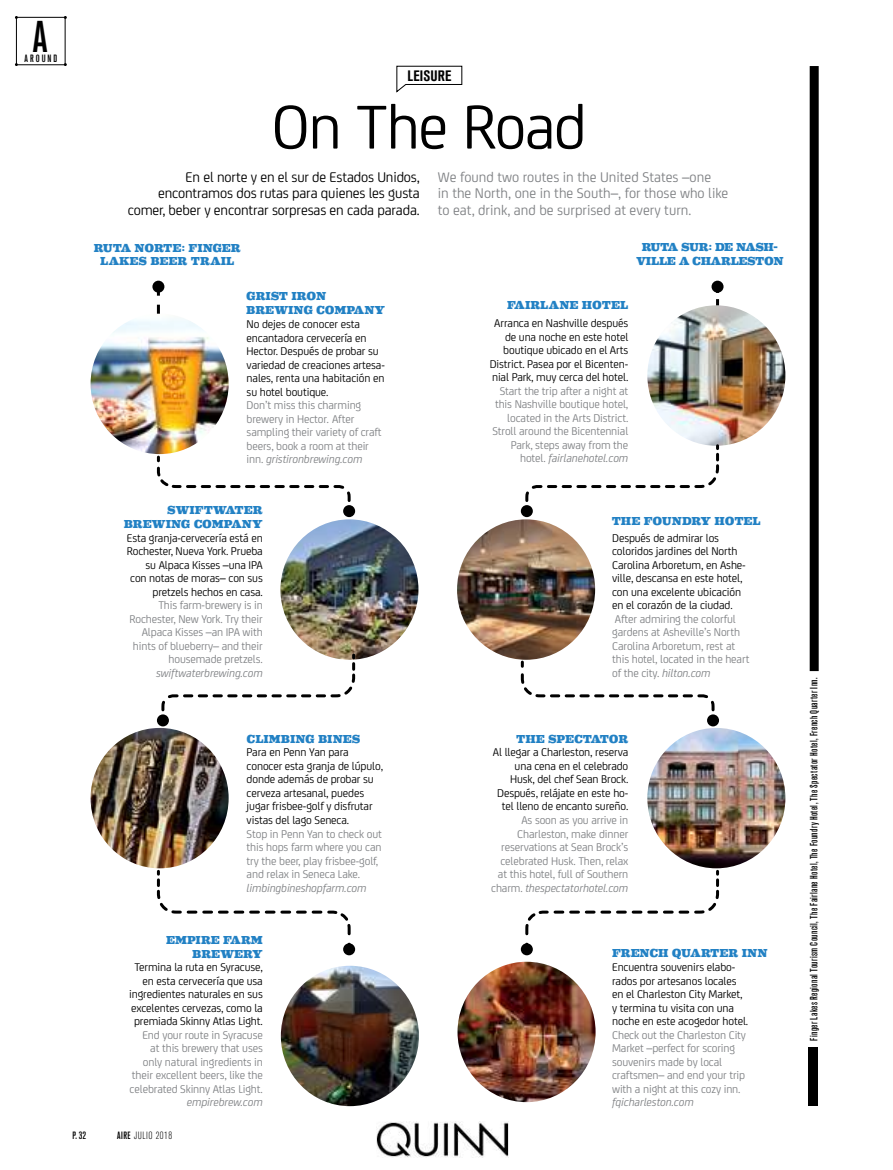
<style>
.page{position:relative;width:893px;height:1170px;background:#fff}
.page>*{position:absolute;margin:0;border:0;box-sizing:border-box;transform-origin:0 0}
.t1{font:66px "FS Joey";letter-spacing:-.025em;color:#000}
.t2{font:500 condensed 44.1px "Akzidenz Grotesk BQ";color:#000}
.t3{font:800 15px/13.5px "Eames Century Modern";letter-spacing:-.01em;color:#2281c4;text-align:right}
.t4{font:15px/16.5px "FS Joey";color:#808285}
.t5{font:15px/16.5px "FS Joey";letter-spacing:-.01em;color:#000;text-align:right}
.t6{font:800 15px/13.5px "Eames Century Modern";letter-spacing:-.03em;color:#2281c4;text-align:center}
.t7{font:700 condensed 15px "Akzidenz Grotesk BQ";letter-spacing:.015em;color:#000}
.t8{font:12px/13.5px "FS Joey";letter-spacing:-.01em;color:#000;text-align:right}
.t9{font:12px/13.5px "FS Joey";letter-spacing:-.01em;color:#808285;text-align:right}
.t10{font:italic 12px "FS Joey";letter-spacing:-.01em;color:#808285}
.t11{font:500 condensed 10.5px "Akzidenz Grotesk BQ";letter-spacing:.035em;color:#000}
.t12{font:300 condensed 10.5px "Akzidenz Grotesk BQ";letter-spacing:.05em;color:#000}
.s1{font-style:italic}
.s2{font-weight:500}
</style>
<div class="page">
<svg style="left:810px;top:66px;width:9px;height:605px;background:#080808"></svg>
<div style="left:808px;top:1047px;width:9px;height:59px;background:#000"></div>
<div style="left:16px;top:17px;width:49px;height:48px;border:1px solid #000"></div>
<svg style="left:396px;top:66px;width:66px;height:26px"></svg>
<img style="left:281px;top:965px;width:138px;height:141px">
<img style="left:647px;top:305px;width:138px;height:141px">
<img style="left:280px;top:519px;width:138px;height:140px">
<img style="left:457px;top:519px;width:138px;height:140px">
<img style="left:91px;top:728px;width:138px;height:140px">
<img style="left:647px;top:728px;width:138px;height:140px">
<img style="left:91px;top:318px;width:138px;height:136px">
<img style="left:457px;top:961px;width:139px;height:140px">
<svg style="left:156px;top:454px;width:196px;height:60px"></svg>
<div style="left:343px;top:505px;width:12px;height:12px;background:#000;border-radius:50%"></div>
<svg style="left:524px;top:442px;width:196px;height:72px"></svg>
<div style="left:521px;top:505px;width:12px;height:12px;background:#000;border-radius:50%"></div>
<svg style="left:155px;top:868px;width:197px;height:84px"></svg>
<div style="left:343px;top:943px;width:12px;height:12px;background:#000;border-radius:50%"></div>
<svg style="left:524px;top:868px;width:196px;height:84px"></svg>
<div style="left:521px;top:943px;width:12px;height:12px;background:#000;border-radius:50%"></div>
<svg style="left:160px;top:652px;width:197px;height:71px"></svg>
<div style="left:157px;top:714px;width:12px;height:12px;background:#000;border-radius:50%"></div>
<svg style="left:519px;top:659px;width:196px;height:64px"></svg>
<div style="left:707px;top:714px;width:12px;height:12px;background:#000;border-radius:50%"></div>
<svg style="left:157px;top:292px;width:3px;height:22px"></svg>
<div style="left:152px;top:280px;width:12px;height:12px;background:#000;border-radius:50%"></div>
<svg style="left:716px;top:292px;width:3px;height:13px"></svg>
<div style="left:711px;top:280px;width:12px;height:12px;background:#000;border-radius:50%"></div>
<img style="left:377px;top:1121px;width:131px;height:36px">
<h2 class="t2" style="left:33px;top:11px;width:16px">A</h2>
<p class="t11" style="left:25px;top:52px;width:34px">AROUND</p>
<p class="t7" style="left:407px;top:67px;width:46px">LEISURE</p>
<h1 class="t1" style="left:271px;top:80px;width:317px">On The Road</h1>
<p class="t5" style="left:128px;top:167px;width:294px">En el norte y en el sur de Estados Unidos, encontramos dos rutas para quienes les gusta comer, beber y encontrar sorpresas en cada parada.</p>
<p class="t4" style="left:438px;top:167px;width:292px">We found two routes in the United States –one<br>in the North, one in the South–, for those who like to eat, drink, and be surprised at every turn.</p>
<p class="t3" style="left:94px;top:239px;width:149px;text-align:center">ruta norte: finger lakes beer trail</p>
<p class="t6" style="left:636px;top:238px;width:149px">ruta sur: de nash&shy;ville a charleston</p>
<p class="t3" style="left:246px;top:287px;width:140px;text-align:left">grist iron brewing company</p>
<p class="t8" style="left:247px;top:316px;width:140px;text-align:left">No dejes de conocer esta encantadora cervecería en<br>Hector. Después de probar su variedad de creaciones artesa&shy;nales, renta una habitación en su hotel boutique.</p>
<p class="t9" style="left:247px;top:397px;width:137px;text-align:left">Don’t miss this charming brewery in Hector<span class="s1">.</span> After sampling their variety of craft beers, book a room at their inn. <span class="s1">gristironbrewing.com</span></p>
<p class="t3" style="left:507px;top:296px;width:123px">fairlane hotel</p>
<p class="t8" style="left:490px;top:316px;width:140px">Arranca en Nashville después de una noche en este hotel boutique ubicado en el Arts<br>District. Pasea por el Bicenten&shy;nial Park, muy cerca del hotel.</p>
<p class="t9" style="left:492px;top:383px;width:137px">Start the trip after a night at this Nashville boutique hotel, located in the Arts District.<br>Stroll around the Bicentennial<br>Park, steps away from the hotel. <span class="s1">fairlanehotel.com</span></p>
<p class="t3" style="left:124px;top:501px;width:140px">swiftwater brewing company</p>
<p class="t3" style="left:612px;top:512px;width:151px">the foundry hotel</p>
<p class="t8" style="left:127px;top:530px;width:138px">Esta granja-cervecería está en<br>Rochester, Nueva York. Prueba su Alpaca Kisses –una IPA con notas de moras– con sus pretzels hechos en casa.</p>
<p class="t9" style="left:129px;top:598px;width:135px">This farm-brewery is in<br>Rochester, New York. Try their<br>Alpaca Kisses –an IPA with hints of blueberry– and their housemade pretzels.</p>
<p class="t10" style="left:156px;top:664px;width:108px">swiftwaterbrewing.com</p>
<p class="t8" style="left:612px;top:530px;width:135px;text-align:left">Después de admirar los coloridos jardines del North<br>Carolina Arboretum, en Ashe&shy;ville, descansa en este hotel, con una excelente ubicación en el corazón de la ciudad.</p>
<p class="t9" style="left:612px;top:611px;width:139px;text-align:left">After admiring the colorful gardens at Asheville’s North<br>Carolina Arboretum, rest at this hotel, located in the heart of the city. <span class="s1">hilton.com</span></p>
<p class="t3" style="left:247px;top:730px;width:115px">climbing bines</p>
<p class="t3" style="left:516px;top:730px;width:114px">the spectator</p>
<p class="t8" style="left:247px;top:745px;width:138px;text-align:left">Para en Penn Yan para conocer esta granja de lúpulo, donde además de probar su cerveza artesanal, puedes jugar frisbee-golf y disfrutar vistas del lago Seneca.</p>
<p class="t9" style="left:247px;top:826px;width:137px;text-align:left">Stop in Penn Yan to check out this hops farm where you can try the beer, play frisbee-golf, and relax in Seneca Lake.</p>
<p class="t10" style="left:247px;top:879px;width:122px">limbingbineshopfarm.com</p>
<p class="t3" style="left:166px;top:931px;width:98px">empire farm brewery</p>
<p class="t8" style="left:129px;top:959px;width:135px">Termina la ruta en Syracuse, en esta cervecería que usa ingredientes naturales en sus excelentes cervezas, como la premiada Skinny Atlas Light.</p>
<p class="t9" style="left:130px;top:1027px;width:135px">End your route in Syracuse<br>at this brewery that uses only natural ingredients in their excellent beers, like the celebrated Skinny Atlas Light.</p>
<p class="t10" style="left:187px;top:1093px;width:77px">empirebrew.com</p>
<p class="t11" style="left:73px;top:1129px;width:15px">P. 32</p>
<p class="t12" style="left:117px;top:1129px;width:57px"><span class="s2">AIRE</span> JULIO 2018</p>
<p class="t8" style="left:493px;top:745px;width:137px">Al llegar a Charleston, reserva una cena en el celebrado<br>Husk, del chef Sean Brock.<br>Después, relájate en este ho&shy;tel lleno de encanto sureño.</p>
<p class="t9" style="left:491px;top:812px;width:139px">As soon as you arrive in<br>Charleston, make dinner reservations at Sean Brock’s celebrated Husk. Then, relax at this hotel, full of Southern charm. <span class="s1">thespectatorhotel.com</span></p>
<p class="t3" style="left:612px;top:943px;width:157px">french quarter inn</p>
<p class="t8" style="left:612px;top:959px;width:138px;text-align:left">Encuentra souvenirs elabo&shy;rados por artesanos locales en el Charleston City Market, y termina tu visita con una noche en este acogedor hotel.</p>
<p class="t9" style="left:612px;top:1027px;width:135px;text-align:left">Check out the Charleston City<br>Market –perfect for scoring souvenirs made by local craftsmen– and end your trip with a night at this cozy inn.</p>
<p class="t10" style="left:612px;top:1093px;width:83px">fqicharleston.com</p>
<p class="t11" style="left:808px;top:1040px;width:364px;rotate:-90deg">Finger Lakes Regional Tourism Council, The Fairlane Hotel, The Foundry Hotel, The Spectator Hotel, French Quarter Inn.</p>
</div>
